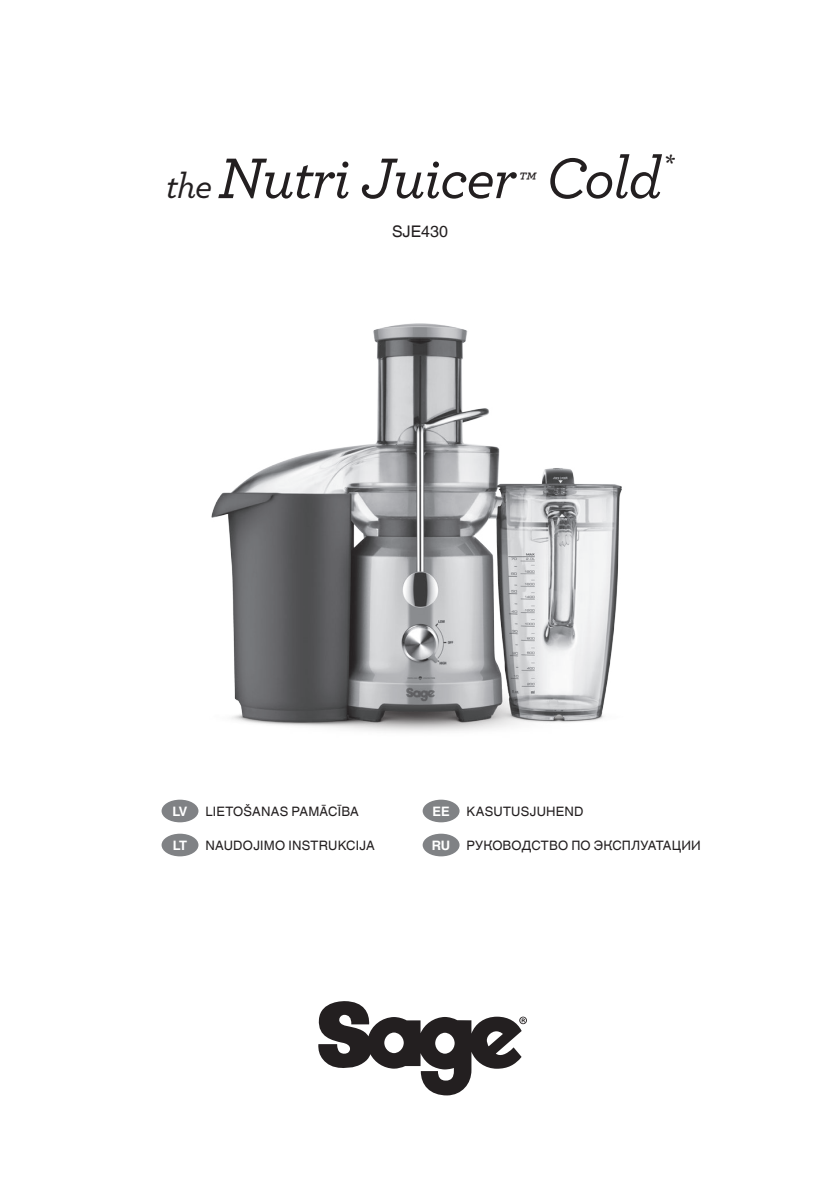
<style>
.page{position:relative;width:840px;height:1191px;background:#fff}
.page>*{position:absolute;margin:0;border:0;box-sizing:border-box;transform-origin:0 0}
.t1{font:60px "Archer Medium LF Italic";letter-spacing:-.025em;color:#231f20}
.t2{font:16px "Helvetica World";color:#231f20}
.t3{font:13px "Helvetica World";letter-spacing:.015em;color:#231f20}
.t4{font:700 13px "Helvetica World";color:#fff}
.s1{font-size:36px}
.s2{font-size:28px}
.s3{font-weight:700;color:#fff}
</style>
<div class="page">
<div style="left:161px;top:799px;width:37px;height:23px;background:#808285;border-radius:50%"></div>
<div style="left:161px;top:833px;width:37px;height:23px;background:#808285;border-radius:50%"></div>
<div style="left:422px;top:799px;width:37px;height:23px;background:#808285;border-radius:50%"></div>
<div style="left:422px;top:833px;width:37px;height:23px;background:#808285;border-radius:50%"></div>
<svg style="left:318px;top:1001px;width:209px;height:95px"></svg>
<img style="left:211px;top:323px;width:411px;height:409px">
<h1 class="t1" style="left:166px;top:140px;width:509px"><span class="s1">the</span> Nutri Juicer<span class="s2">™</span> Cold<sup>*</sup></h1>
<p class="t2" style="left:392px;top:222px;width:57px">SJE430</p>
<p class="t4" style="left:172px;top:803px;width:16px">LV</p>
<p class="t3" style="left:205px;top:803px;width:155px">LIETOŠANAS PAMĀCĪBA</p>
<p class="t4" style="left:173px;top:837px;width:16px">LT</p>
<p class="t3" style="left:205px;top:837px;width:171px">NAUDOJIMO INSTRUKCIJA</p>
<p class="t4" style="left:432px;top:803px;width:19px">EE</p>
<p class="t3" style="left:466px;top:803px;width:118px">KASUTUSJUHEND</p>
<p class="t3" style="left:431px;top:837px;width:270px"><span class="s3">RU</span> РУКОВОДСТВО ПО ЭКСПЛУАТАЦИИ</p>
</div>
